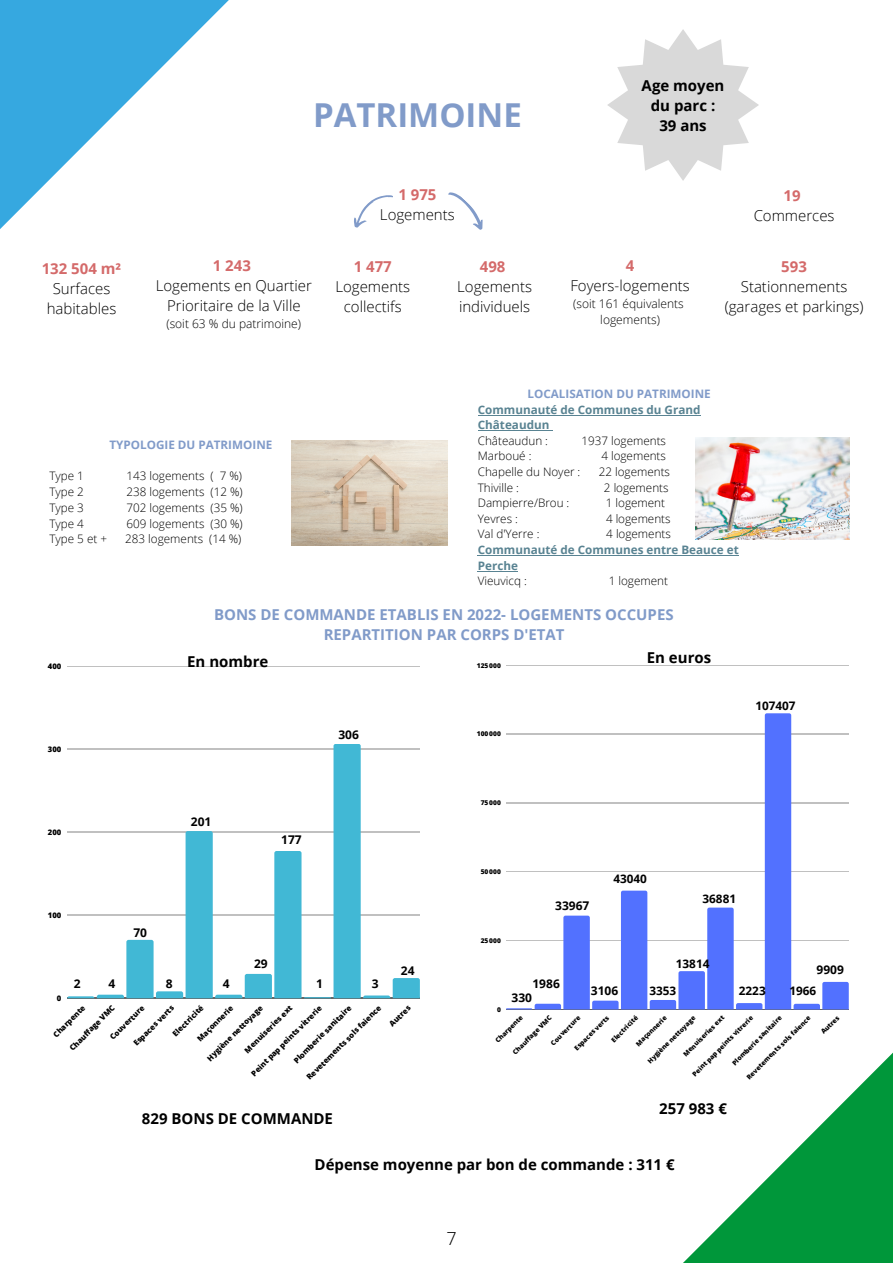
<style>
.page{position:relative;width:893px;height:1264px;background:#fff}
.page>*{position:absolute;margin:0;border:0;box-sizing:border-box;transform-origin:0 0}
.t1{font:700 33px "Open Sans";color:#819bc9}
.t2{font:300 18px "Open Sans";color:#000}
.t3{font:300 15px/20.2px "Open Sans";color:#000;text-align:center}
.t4{font:700 15px/20.2px "Open Sans";color:#000;text-align:center}
.t5{font:700 15px "Open Sans";color:#819bc9}
.t6{font:700 15px "Open Sans";color:#d46a6a}
.t7{font:300 12px "Open Sans";color:#000}
.t8{font:700 12px "Open Sans";color:#000}
.t9{font:300 11.7px "Open Sans";color:#000}
.t10{font:700 11.7px/15.6px "Open Sans";color:#598392}
.t11{font:700 11.7px "Open Sans";color:#819bc9}
.t12{font:700 11.7px "Open Sans";color:#000}
.t13{font:800 7.65px "Open Sans";color:#000}
.t14{font:800 6.6px "Open Sans";color:#000}
.s1{font-weight:700;color:#d46a6a}
</style>
<div class="page">
<svg style="left:354px;top:195px;width:39px;height:33px"></svg>
<svg style="left:448px;top:192px;width:35px;height:38px"></svg>
<svg style="left:607px;top:29px;width:152px;height:152px"></svg>
<img style="left:695px;top:437px;width:154px;height:103px">
<img style="left:291px;top:441px;width:157px;height:104px">
<hr style="left:478px;top:415px;width:222px;height:1px;background:#598392">
<hr style="left:478px;top:430px;width:71px;height:1px;background:#598392">
<hr style="left:478px;top:555px;width:261px;height:1px;background:#598392">
<hr style="left:478px;top:570px;width:40px;height:1px;background:#598392">
<hr style="left:67px;top:665px;width:353px;height:1px;background:#000">
<hr style="left:67px;top:998px;width:353px;height:1px;background:#000">
<svg style="left:67px;top:744px;width:353px;height:254px"></svg>
<hr style="left:506px;top:665px;width:342px;height:1px;background:#000">
<hr style="left:506px;top:733px;width:342px;height:1px;background:#000">
<hr style="left:506px;top:802px;width:342px;height:1px;background:#000">
<hr style="left:506px;top:871px;width:342px;height:1px;background:#000">
<hr style="left:506px;top:1009px;width:342px;height:1px;background:#000">
<svg style="left:506px;top:915px;width:60px;height:94px"></svg>
<svg style="left:765px;top:713px;width:26px;height:1px"></svg>
<svg style="left:0;top:0;width:229px;height:229px"></svg>
<svg style="left:566px;top:714px;width:326px;height:548px"></svg>
<p class="t6" style="left:42px;top:257px;width:81px">132 504 m²</p>
<p class="t3" style="left:47px;top:278px;width:71px">Surfaces habitables</p>
<p class="t1" style="left:313px;top:92px;width:210px">PATRIMOINE</p>
<p class="t6" style="left:213px;top:255px;width:40px">1 243</p>
<p class="t3" style="left:156px;top:275px;width:158px">Logements en Quartier<br>Prioritaire de la Ville</p>
<p class="t7" style="left:166px;top:315px;width:136px">(soit 63 % du patrimoine)</p>
<p class="t3" style="left:380px;top:184px;width:76px"><span class="s1">1 975<br></span>Logements</p>
<p class="t6" style="left:354px;top:255px;width:40px">1 477</p>
<p class="t3" style="left:335px;top:276px;width:76px">Logements collectifs</p>
<p class="t6" style="left:480px;top:255px;width:27px">498</p>
<p class="t3" style="left:457px;top:276px;width:76px;text-align:left">Logements individuels</p>
<p class="t4" style="left:641px;top:75px;width:84px">Age moyen du parc :</p>
<p class="t4" style="left:659px;top:115px;width:49px">39 ans</p>
<p class="t6" style="left:626px;top:255px;width:10px">4</p>
<p class="t3" style="left:570px;top:275px;width:121px">Foyers-logements</p>
<p class="t7" style="left:573px;top:295px;width:112px">(soit 161 équivalents</p>
<p class="t7" style="left:600px;top:311px;width:61px">logements)</p>
<p class="t6" style="left:783px;top:185px;width:19px">19</p>
<p class="t3" style="left:753px;top:205px;width:82px">Commerces</p>
<p class="t6" style="left:781px;top:255px;width:27px">593</p>
<p class="t3" style="left:724px;top:276px;width:140px">Stationnements (garages et parkings)</p>
<p class="t11" style="left:109px;top:436px;width:164px">TYPOLOGIE DU PATRIMOINE</p>
<p class="t9" style="left:49px;top:468px;width:36px">Type 1</p>
<p class="t9" style="left:126px;top:468px;width:117px">143 logements ( 7 %)</p>
<p class="t9" style="left:49px;top:483px;width:36px">Type 2</p>
<p class="t9" style="left:126px;top:483px;width:118px">238 logements (12 %)</p>
<p class="t9" style="left:49px;top:499px;width:36px">Type 3</p>
<p class="t9" style="left:126px;top:499px;width:118px">702 logements (35 %)</p>
<p class="t9" style="left:49px;top:515px;width:36px">Type 4</p>
<p class="t9" style="left:126px;top:515px;width:118px">609 logements (30 %)</p>
<p class="t9" style="left:49px;top:531px;width:59px">Type 5 et +</p>
<p class="t9" style="left:125px;top:531px;width:118px">283 logements (14 %)</p>
<p class="t11" style="left:527px;top:385px;width:185px">LOCALISATION DU PATRIMOINE</p>
<p class="t10" style="left:478px;top:401px;width:224px">Communauté de Communes du Grand<br>Châteaudun</p>
<p class="t9" style="left:478px;top:432px;width:72px">Châteaudun :</p>
<p class="t9" style="left:581px;top:432px;width:86px">1937 logements</p>
<p class="t9" style="left:478px;top:448px;width:55px">Marboué :</p>
<p class="t9" style="left:601px;top:448px;width:66px">4 logements</p>
<p class="t9" style="left:478px;top:463px;width:104px">Chapelle du Noyer :</p>
<p class="t9" style="left:598px;top:463px;width:73px">22 logements</p>
<p class="t9" style="left:478px;top:479px;width:43px">Thiville :</p>
<p class="t9" style="left:604px;top:479px;width:66px">2 logements</p>
<p class="t9" style="left:478px;top:494px;width:93px">Dampierre/Brou :</p>
<p class="t9" style="left:606px;top:494px;width:61px">1 logement</p>
<p class="t9" style="left:478px;top:510px;width:42px">Yevres :</p>
<p class="t9" style="left:606px;top:510px;width:66px">4 logements</p>
<p class="t9" style="left:478px;top:526px;width:63px">Val d'Yerre :</p>
<p class="t9" style="left:606px;top:526px;width:66px">4 logements</p>
<p class="t10" style="left:478px;top:541px;width:262px">Communauté de Communes entre Beauce et<br>Perche</p>
<p class="t9" style="left:478px;top:572px;width:50px">Vieuvicq :</p>
<p class="t9" style="left:608px;top:572px;width:61px">1 logement</p>
<p class="t13" style="left:48px;top:660px;width:15px">400</p>
<p class="t13" style="left:48px;top:743px;width:15px">300</p>
<p class="t13" style="left:48px;top:826px;width:15px">200</p>
<p class="t13" style="left:48px;top:909px;width:15px">100</p>
<p class="t13" style="left:57px;top:992px;width:6px">0</p>
<p class="t8" style="left:74px;top:975px;width:8px">2</p>
<p class="t8" style="left:108px;top:975px;width:8px">4</p>
<p class="t8" style="left:133px;top:924px;width:15px">70</p>
<p class="t5" style="left:214px;top:604px;width:461px">BONS DE COMMANDE ETABLIS EN 2022- LOGEMENTS OCCUPES</p>
<p class="t5" style="left:323px;top:624px;width:242px">REPARTITION PAR CORPS D'ETAT</p>
<p class="t4" style="left:187px;top:651px;width:83px">En nombre</p>
<p class="t4" style="left:646px;top:647px;width:66px">En euros</p>
<p class="t14" style="left:477px;top:660px;width:26px">125000</p>
<p class="t8" style="left:338px;top:726px;width:22px">306</p>
<p class="t14" style="left:477px;top:729px;width:26px">100000</p>
<p class="t12" style="left:755px;top:697px;width:42px">107407</p>
<p class="t8" style="left:191px;top:813px;width:22px">201</p>
<p class="t8" style="left:281px;top:831px;width:22px">177</p>
<p class="t8" style="left:166px;top:975px;width:8px">8</p>
<p class="t8" style="left:223px;top:975px;width:8px">4</p>
<p class="t8" style="left:254px;top:955px;width:15px">29</p>
<p class="t8" style="left:316px;top:975px;width:8px">1</p>
<p class="t8" style="left:372px;top:975px;width:8px">3</p>
<p class="t8" style="left:401px;top:961px;width:15px">24</p>
<p class="t14" style="left:480px;top:798px;width:22px">75000</p>
<p class="t14" style="left:480px;top:867px;width:22px">50000</p>
<p class="t14" style="left:480px;top:936px;width:22px">25000</p>
<p class="t8" style="left:555px;top:897px;width:36px">33967</p>
<p class="t12" style="left:613px;top:870px;width:35px">43040</p>
<p class="t12" style="left:702px;top:891px;width:35px">36881</p>
<p class="t12" style="left:675px;top:955px;width:35px">13814</p>
<p class="t8" style="left:532px;top:975px;width:29px">1986</p>
<p class="t8" style="left:511px;top:989px;width:22px">330</p>
<p class="t8" style="left:591px;top:982px;width:29px">3106</p>
<p class="t12" style="left:649px;top:982px;width:28px">3353</p>
<p class="t12" style="left:738px;top:982px;width:28px">2223</p>
<p class="t8" style="left:816px;top:961px;width:29px">9909</p>
<p class="t12" style="left:789px;top:982px;width:28px">1966</p>
<p class="t13" style="left:170px;top:1031px;width:42px;rotate:-45deg">Electricité</p>
<p class="t13" style="left:67px;top:1045px;width:62px;rotate:-45deg">Chauf age VMC</p>
<p class="t13" style="left:242px;top:1047px;width:65px;rotate:-45deg">Menuiseries ext</p>
<p class="t13" style="left:304px;top:1074px;width:103px;rotate:-45deg">Revetements sols faience</p>
<p class="t13" style="left:387px;top:1021px;width:28px;rotate:-45deg">Autres</p>
<p class="t13" style="left:131px;top:1040px;width:55px;rotate:-45deg">Espaces verts</p>
<p class="t13" style="left:195px;top:1036px;width:49px;rotate:-45deg">Maçonnerie</p>
<p class="t13" style="left:51px;top:1032px;width:43px;rotate:-45deg">Charpente</p>
<p class="t13" style="left:107px;top:1034px;width:47px;rotate:-45deg">Couverture</p>
<p class="t13" style="left:205px;top:1055px;width:76px;rotate:-45deg">Hygiène net oyage</p>
<p class="t13" style="left:291px;top:1057px;width:80px;rotate:-45deg">Plomberie sanitaire</p>
<p class="t13" style="left:249px;top:1070px;width:98px;rotate:-45deg">Peint pap peints vitrerie</p>
<p class="t4" style="left:142px;top:1108px;width:192px">829 BONS DE COMMANDE</p>
<p class="t14" style="left:497px;top:1004px;width:5px">0</p>
<p class="t14" style="left:572px;top:1045px;width:48px;rotate:-45deg">Espaces verts</p>
<p class="t14" style="left:609px;top:1037px;width:36px;rotate:-45deg">Electricité</p>
<p class="t14" style="left:510px;top:1049px;width:53px;rotate:-45deg">Chauf age VMC</p>
<p class="t14" style="left:548px;top:1040px;width:40px;rotate:-45deg">Couverture</p>
<p class="t14" style="left:681px;top:1051px;width:56px;rotate:-45deg">Menuiseries ext</p>
<p class="t14" style="left:744px;top:1074px;width:89px;rotate:-45deg">Revetements sols faience</p>
<p class="t14" style="left:818px;top:1029px;width:24px;rotate:-45deg">Autres</p>
<p class="t14" style="left:493px;top:1038px;width:37px;rotate:-45deg">Charpente</p>
<p class="t14" style="left:633px;top:1041px;width:42px;rotate:-45deg">Maçonnerie</p>
<p class="t14" style="left:645px;top:1058px;width:66px;rotate:-45deg">Hygiène net oyage</p>
<p class="t14" style="left:730px;top:1060px;width:68px;rotate:-45deg">Plomberie sanitaire</p>
<p class="t14" style="left:690px;top:1071px;width:84px;rotate:-45deg">Peint pap peints vitrerie</p>
<p class="t4" style="left:659px;top:1098px;width:69px">257 983 €</p>
<p class="t4" style="left:314px;top:1154px;width:361px">Dépense moyenne par bon de commande : 311 €</p>
<p class="t2" style="left:446px;top:1225px;width:12px">7</p>
</div>
